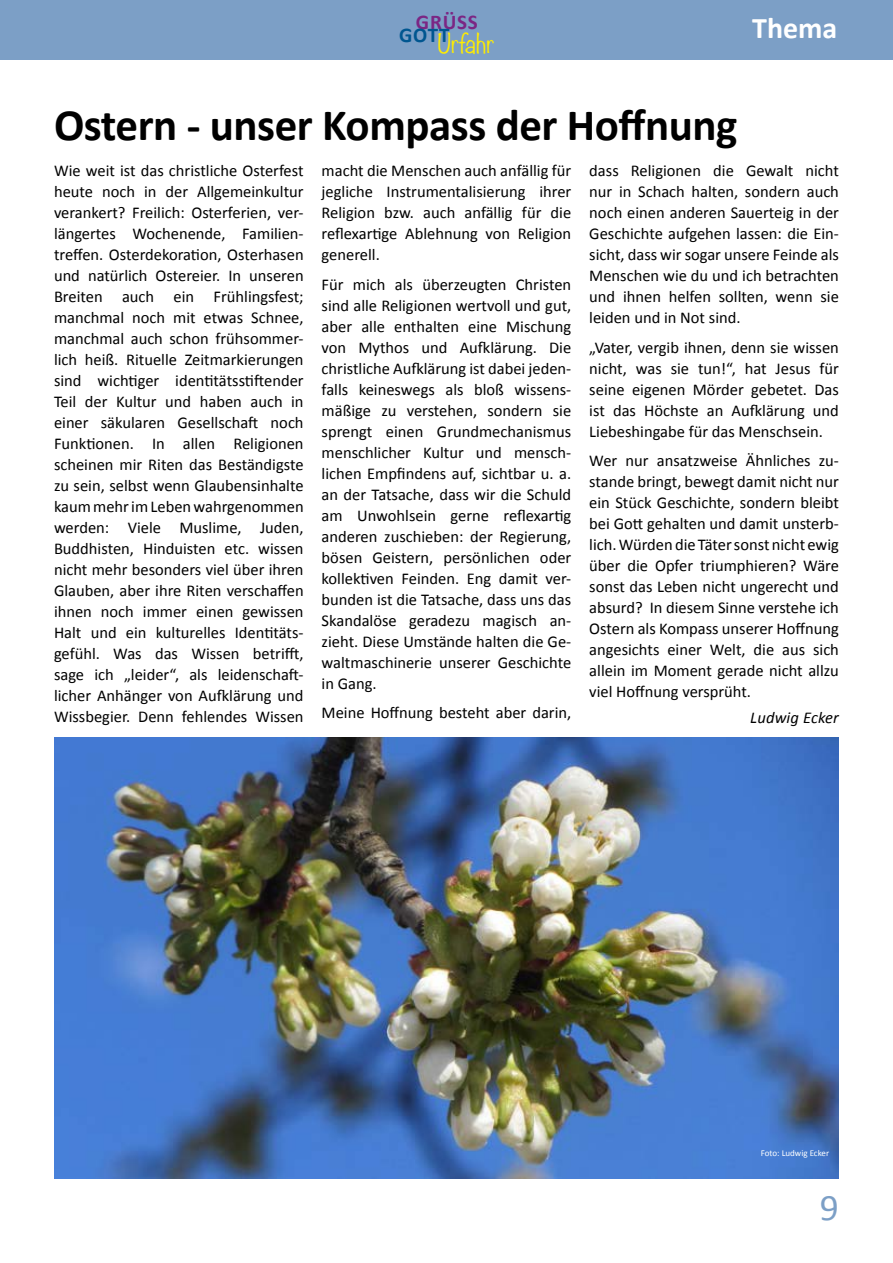
<style>
.page{position:relative;width:893px;height:1263px;background:#fff}
.page>*{position:absolute;margin:0;border:0;box-sizing:border-box;transform-origin:0 0}
.t1{font:700 45px "Calibri";letter-spacing:-.01em;color:#000}
.t2{font:37.5px "Calibri";color:#7c9fc6}
.t3{font:700 30px "Calibri";color:#fff}
.t4{font:300 24px "Noteworthy";color:#ffed00}
.t5{font:700 21px "Calibri";letter-spacing:.04em;color:#7b2684}
.t6{font:16.5px/21px "Calibri";color:#000;text-align:justify}
.t7{font:italic 16.5px "Calibri";letter-spacing:.01em;color:#000}
.t8{font:9px "Calibri";color:#fff}
</style>
<div class="page">
<div style="left:0;top:0;width:893px;height:60px;background:#7c9fc6"></div>
<img style="left:54px;top:738px;width:785px;height:441px">
<p class="t5" style="left:416px;top:9px;width:64px">GRÜSS</p>
<h3 class="t4" style="left:399px;top:22px;width:97px"><sup>GOTT</sup>Urfahr</h3>
<h3 class="t3" style="left:752px;top:9px;width:87px">Thema</h3>
<h1 class="t1" style="left:54px;top:96px;width:685px">Ostern - unser Kompass der Hoffnung</h1>
<p class="t6" style="left:54px;top:160px;width:251px">Wie weit ist das christliche Osterfest heute noch in der Allgemeinkultur verankert? Freilich: Osterferien, ver&shy;längertes Wochenende, Familien&shy;treffen. Osterdekoration, Osterhasen und natürlich Ostereier. In unseren Breiten auch ein Frühlingsfest; manchmal noch mit etwas Schnee, manchmal auch schon frühsommer&shy;lich heiß. Rituelle Zeitmarkierungen sind wichtiger identitätsstiftender Teil der Kultur und haben auch in einer säkularen Gesellschaft noch Funktionen. In allen Religionen scheinen mir Riten das Beständigste zu sein, selbst wenn Glaubensinhalte kaum mehr im Leben wahrgenommen werden: Viele Muslime, Juden, Buddhisten, Hinduisten etc. wissen nicht mehr besonders viel über ihren Glauben, aber ihre Riten verschaffen ihnen noch immer einen gewissen Halt und ein kulturelles Identitäts&shy;gefühl. Was das Wissen betrifft, sage ich „leider“, als leidenschaft&shy;licher Anhänger von Aufklärung und Wissbegier. Denn fehlendes Wissen</p>
<p class="t6" style="left:322px;top:160px;width:251px">macht die Menschen auch anfällig für jegliche Instrumentalisierung ihrer Religion bzw. auch anfällig für die reflexartige Ablehnung von Religion generell.</p>
<p class="t6" style="left:589px;top:160px;width:251px">dass Religionen die Gewalt nicht nur in Schach halten, sondern auch noch einen anderen Sauerteig in der Geschichte aufgehen lassen: die Ein&shy;sicht, dass wir sogar unsere Feinde als Menschen wie du und ich betrachten und ihnen helfen sollten, wenn sie leiden und in Not sind.</p>
<p class="t6" style="left:589px;top:337px;width:251px">„Vater, vergib ihnen, denn sie wissen nicht, was sie tun!“, hat Jesus für seine eigenen Mörder gebetet. Das ist das Höchste an Aufklärung und Liebeshingabe für das Menschsein.</p>
<p class="t6" style="left:589px;top:450px;width:251px">Wer nur ansatzweise Ähnliches zu&shy;stande bringt, bewegt damit nicht nur ein Stück Geschichte, sondern bleibt bei Gott gehalten und damit unsterb&shy;lich. Würden die Täter sonst nicht ewig über die Opfer triumphieren? Wäre sonst das Leben nicht ungerecht und absurd? In diesem Sinne verstehe ich Ostern als Kompass unserer Hoffnung angesichts einer Welt, die aus sich allein im Moment gerade nicht allzu viel Hoffnung versprüht.</p>
<p class="t7" style="left:750px;top:706px;width:90px">Ludwig Ecker</p>
<p class="t6" style="left:322px;top:274px;width:251px">Für mich als überzeugten Christen sind alle Religionen wertvoll und gut, aber alle enthalten eine Mischung von Mythos und Aufklärung. Die christliche Aufklärung ist dabei jeden&shy;falls keineswegs als bloß wissens&shy;mäßige zu verstehen, sondern sie sprengt einen Grundmechanismus menschlicher Kultur und mensch&shy;lichen Empfindens auf, sichtbar u. a. an der Tatsache, dass wir die Schuld am Unwohlsein gerne reflexartig anderen zuschieben: der Regierung, bösen Geistern, persönlichen oder kollektiven Feinden. Eng damit ver&shy;bunden ist die Tatsache, dass uns das Skandalöse geradezu magisch an&shy;zieht. Diese Umstände halten die Ge&shy;waltmaschinerie unserer Geschichte in Gang.</p>
<p class="t6" style="left:322px;top:702px;width:251px">Meine Hoffnung besteht aber darin,</p>
<p class="t8" style="left:761px;top:1147px;width:70px">Foto: Ludwig Ecker</p>
<h2 class="t2" style="left:820px;top:1184px;width:21px">9</h2>
</div>
